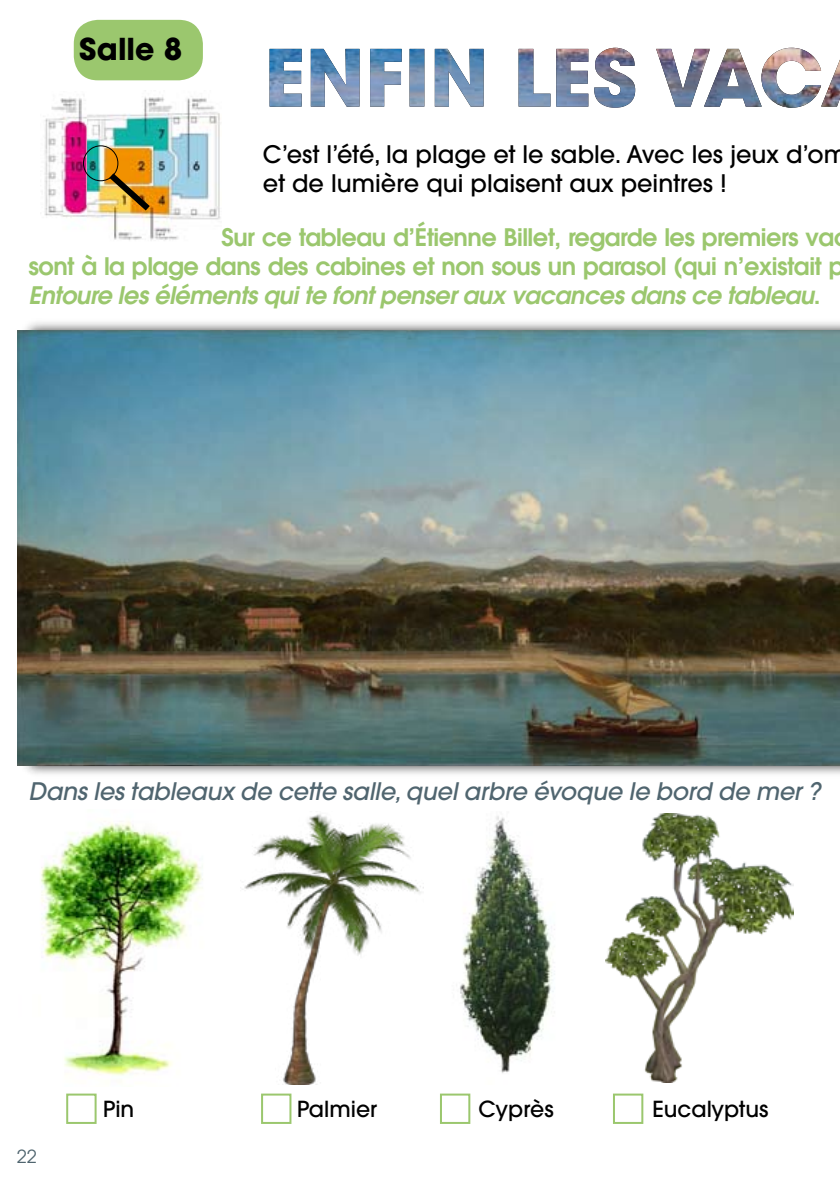
<style>
.page{position:relative;width:840px;height:1191px;background:#fff}
.page>*{position:absolute;margin:0;border:0;box-sizing:border-box;transform-origin:0 0}
.t1{font:700 30px "ITC Avant Garde Std";color:#000}
.t2{font:600 24px/28.8px "ITC Avant Garde Std";letter-spacing:-.02em;color:#9bc76e}
.t3{font:500 24px/28.8px "ITC Avant Garde Std";color:#000}
.t4{font:italic 500 24px "ITC Avant Garde Std";letter-spacing:-.01em;color:#50656f}
.t5{font:500 22px "ITC Avant Garde Std";color:#000}
.t6{font:18px "ITC Avant Garde Std";color:#50656f}
.s1{font-style:italic}
</style>
<div class="page">
<img style="left:40px;top:821px;width:163px;height:255px">
<img style="left:244px;top:814px;width:177px;height:271px">
<img style="left:460px;top:816px;width:95px;height:257px">
<img style="left:605px;top:813px;width:188px;height:269px">
<img style="left:44px;top:97px;width:177px;height:144px">
<div style="left:83px;top:145px;width:35px;height:36px;border:1px solid #000;border-radius:50%"></div>
<img style="left:103px;top:167px;width:53px;height:50px">
<div style="left:74px;top:20px;width:129px;height:60px;background:#9bc76e;border-radius:24px"></div>
<img style="left:269px;top:48px;width:570px;height:60px">
<div style="left:66px;top:1093px;width:30px;height:31px;border:2px solid #9bc76e"></div>
<div style="left:261px;top:1093px;width:30px;height:31px;border:2px solid #9bc76e"></div>
<div style="left:439px;top:1093px;width:31px;height:31px;border:2px solid #9bc76e"></div>
<div style="left:612px;top:1093px;width:31px;height:31px;border:2px solid #9bc76e"></div>
<div style="left:19px;top:319px;width:820px;height:460px;background:#000;opacity:.75"></div>
<img style="left:17px;top:331px;width:822px;height:434px">
<p class="t1" style="left:79px;top:29px;width:105px">Salle 8</p>
<p class="t3" style="left:263px;top:140px;width:585px">C’est l’été, la plage et le sable. Avec les jeux d’om et de lumière qui plaisent aux peintres !</p>
<p class="t2" style="left:28px;top:222px;width:817px;text-indent:193px">Sur ce tableau d’Étienne Billet, regarde les premiers va sont à la plage dans des cabines et non sous un parasol (qui n’existait p<br><span class="s1">Entoure les éléments qui te font penser aux vacances dans ce tableau</span>.</p>
<p class="t4" style="left:28px;top:776px;width:793px">Dans les tableaux de cette salle, quel arbre évoque le bord de mer ?</p>
<p class="t6" style="left:17px;top:1145px;width:21px">22</p>
<p class="t5" style="left:103px;top:1094px;width:33px">Pin</p>
<p class="t5" style="left:297px;top:1094px;width:82px">Palmier</p>
<p class="t5" style="left:478px;top:1094px;width:77px">Cyprès</p>
<p class="t5" style="left:652px;top:1094px;width:117px">Eucalyptus</p>
</div>
